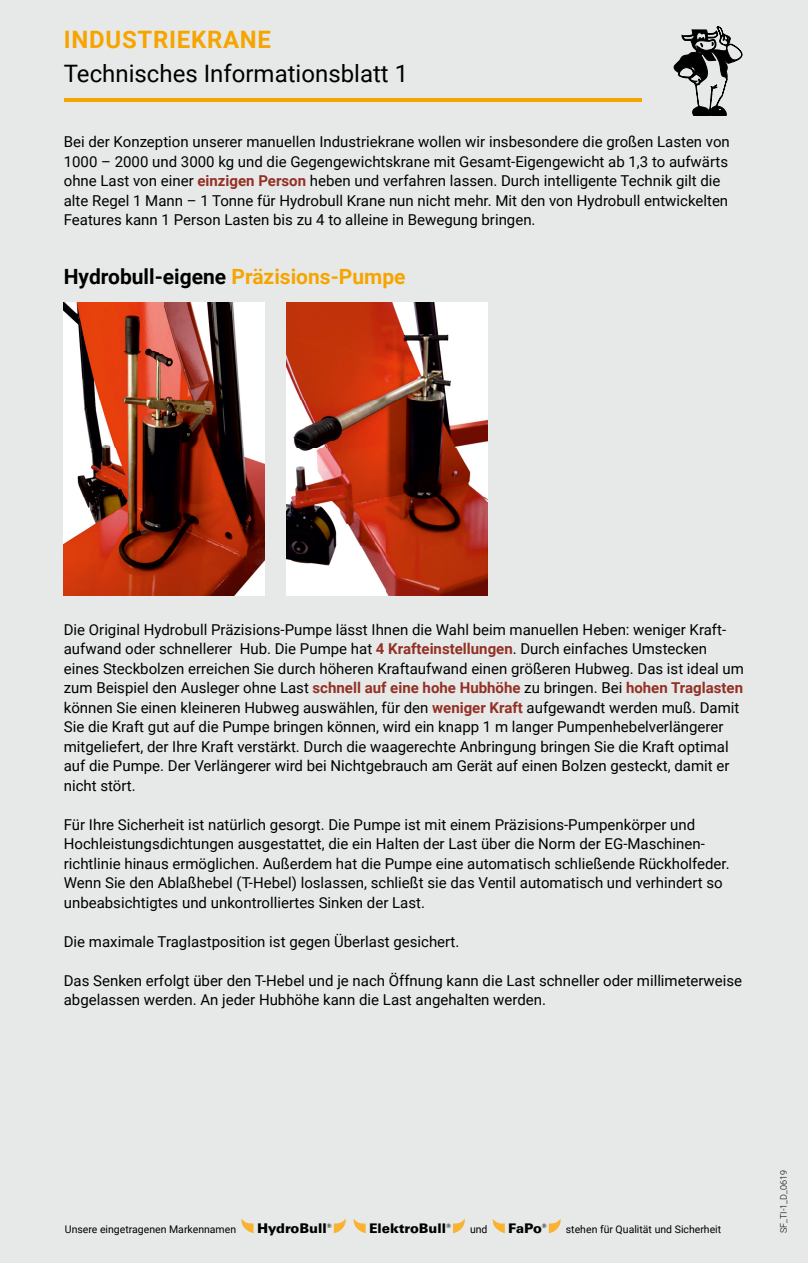
<style>
.page{position:relative;width:808px;height:1263px;background:#e7e9e9}
.page>*{position:absolute;margin:0;border:0;box-sizing:border-box;transform-origin:0 0}
.t1{font:24px "Roboto";color:#000}
.t2{font:700 24px "Roboto";letter-spacing:.03em;color:#f6a500}
.t3{font:700 21px "Roboto";color:#000}
.t4{font:15px/19.5px "Roboto";color:#000}
.t5{font:900 13.8px "Univers BQ";color:#000}
.t6{font:900 13.65px "Univers BQ";color:#000}
.t7{font:10.5px "Roboto";color:#000}
.t8{font:300 9px "Roboto";color:#000}
.s1{font-weight:700;color:#933024}
.s2{color:#f6a500}
</style>
<div class="page">
<img style="left:286px;top:303px;width:201px;height:292px">
<img style="left:64px;top:303px;width:201px;height:292px">
<hr style="left:64px;top:98px;width:577px;height:4px;background:#f6a500">
<svg style="left:241px;top:1219px;width:13px;height:14px"></svg>
<svg style="left:334px;top:1218px;width:12px;height:15px"></svg>
<svg style="left:354px;top:1219px;width:12px;height:14px"></svg>
<svg style="left:453px;top:1219px;width:12px;height:14px"></svg>
<svg style="left:493px;top:1219px;width:12px;height:14px"></svg>
<svg style="left:549px;top:1219px;width:12px;height:14px"></svg>
<svg style="left:674px;top:26px;width:68px;height:90px"></svg>
<h1 class="t2" style="left:64px;top:22px;width:209px">INDUSTRIEKRANE</h1>
<h1 class="t1" style="left:64px;top:57px;width:346px">Technisches Informationsblatt 1</h1>
<p class="t4" style="left:64px;top:131px;width:668px">Bei der Konzeption unserer manuellen Industriekrane wollen wir insbesondere die großen Lasten von 1000 – 2000 und 3000 kg und die Gegengewichtskrane mit Gesamt-Eigengewicht ab 1,3 to aufwärts ohne Last von einer <span class="s1">einzigen Person</span> heben und verfahren lassen. Durch intelligente Technik gilt die alte Regel 1 Mann – 1 Tonne für Hydrobull Krane nun nicht mehr. Mit den von Hydrobull entwickelten Features kann 1 Person Lasten bis zu 4 to alleine in Bewegung bringen.</p>
<h2 class="t3" style="left:64px;top:261px;width:343px">Hydrobull-eigene <span class="s2">Präzisions-Pumpe</span></h2>
<p class="t4" style="left:64px;top:619px;width:682px">Die Original Hydrobull Präzisions-Pumpe lässt Ihnen die Wahl beim manuellen Heben: weniger Kraft&shy;aufwand oder schnellerer Hub. Die Pumpe hat <span class="s1">4 Krafteinstellungen</span>. Durch einfaches Umstecken eines Steckbolzen erreichen Sie durch höheren Kraftaufwand einen größeren Hubweg. Das ist ideal um zum Beispiel den Ausleger ohne Last <span class="s1">schnell auf eine hohe Hubhöhe</span> zu bringen. Bei <span class="s1">hohen Traglasten </span>können Sie einen kleineren Hubweg auswählen, für den <span class="s1">weniger Kraft</span> aufgewandt werden muß. Damit Sie die Kraft gut auf die Pumpe bringen können, wird ein knapp 1 m langer Pumpenhebelverlängerer mitgeliefert, der Ihre Kraft verstärkt. Durch die waagerechte Anbringung bringen Sie die Kraft optimal auf die Pumpe. Der Verlängerer wird bei Nichtgebrauch am Gerät auf einen Bolzen gesteckt, damit er nicht stört.</p>
<p class="t4" style="left:64px;top:814px;width:667px">Für Ihre Sicherheit ist natürlich gesorgt. Die Pumpe ist mit einem Präzisions-Pumpenkörper und Hochleistungsdichtungen ausgestattet, die ein Halten der Last über die Norm der EG-Maschinen&shy;richtlinie hinaus ermöglichen. Außerdem hat die Pumpe eine automatisch schließende Rückholfeder.<br>Wenn Sie den Ablaßhebel (T-Hebel) loslassen, schließt sie das Ventil automatisch und verhindert so unbe absichtigtes und unkontrolliertes Sinken der Last.</p>
<p class="t4" style="left:64px;top:931px;width:397px">Die maximale Traglastposition ist gegen Überlast gesichert.</p>
<p class="t4" style="left:64px;top:970px;width:680px">Das Senken erfolgt über den T-Hebel und je nach Öffnung kann die Last schneller oder millimeterweise abgelassen werden. An jeder Hubhöhe kann die Last angehalten werden.</p>
<p class="t7" style="left:65px;top:1222px;width:173px">Unsere eingetragenen Markennamen</p>
<p class="t5" style="left:257px;top:1221px;width:76px">HydroBull<sup>®</sup></p>
<p class="t6" style="left:369px;top:1221px;width:84px">ElektroBull<sup>®</sup></p>
<p class="t7" style="left:470px;top:1222px;width:19px">und</p>
<p class="t6" style="left:508px;top:1221px;width:40px">FaPo<sup>®</sup></p>
<p class="t7" style="left:566px;top:1222px;width:157px">stehen für Qualität und Sicherheit</p>
<p class="t8" style="left:777px;top:1233px;width:65px;rotate:-90deg">SF_TI-1_D_0619</p>
</div>
